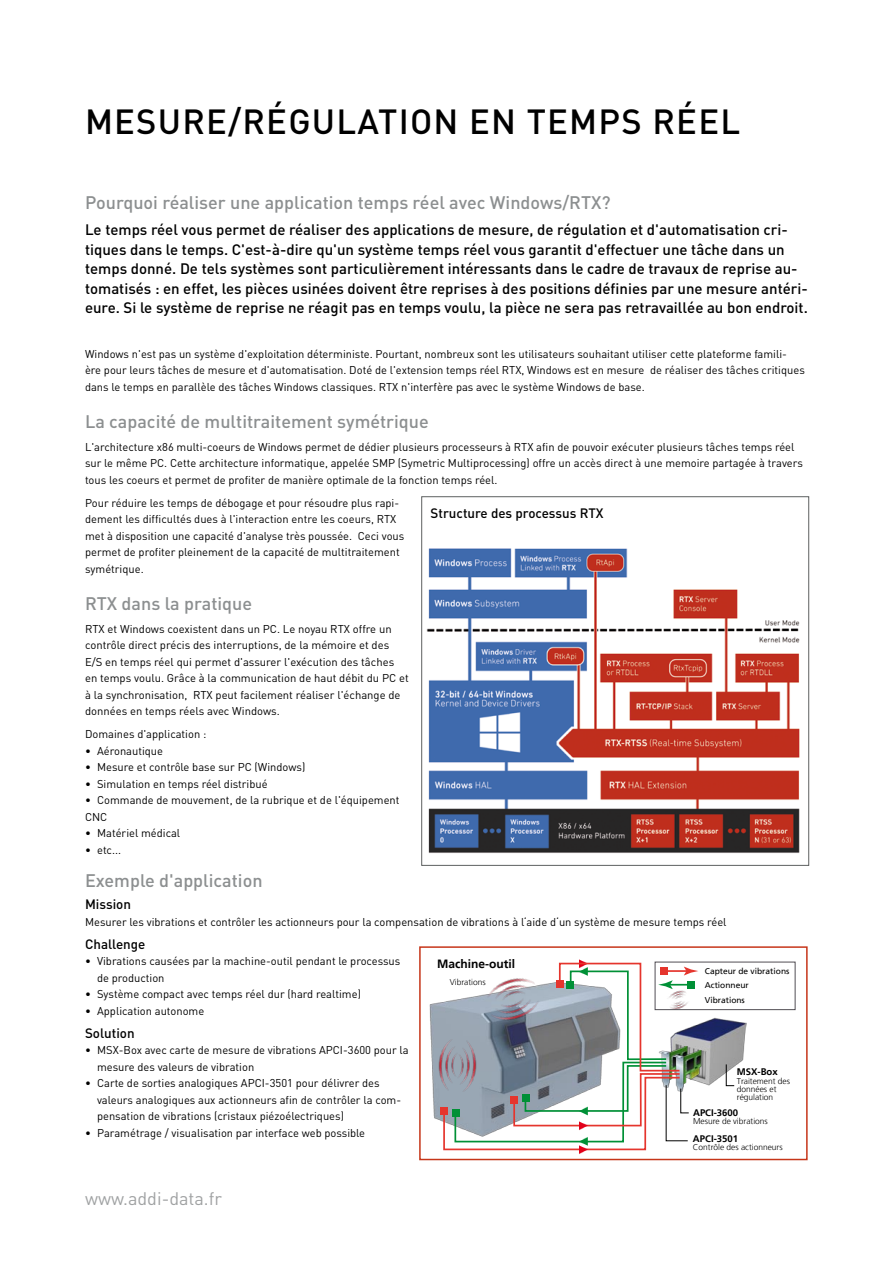
<style>
.page{position:relative;width:893px;height:1263px;background:#fff}
.page>*{position:absolute;margin:0;border:0;box-sizing:border-box;transform-origin:0 0}
.t1{font:500 34.5px "DIN";letter-spacing:.035em;color:#000}
.t2{font:500 18px "DIN";color:#8c8f90}
.t3{font:18px "DIN";color:#a0a2a3}
.t4{font:500 15px/19.5px "DIN";color:#000}
.t5{font:500 13.5px "DIN";color:#000}
.t6{font:700 12px "Frutiger LT";color:#000}
.t7{font:11.25px/16.5px "DIN";color:#000}
.t8{font:700 9.6px "Frutiger LT";color:#000}
.t9{font:300 8.4px/8.4px "Frutiger LT";color:#000}
.t10{font:8.4px/14.9px "Frutiger LT";color:#000}
</style>
<div class="page">
<img style="left:698px;top:1017px;width:49px;height:68px">
<img style="left:698px;top:1050px;width:13px;height:36px">
<div style="left:655px;top:962px;width:140px;height:48px;border:1px solid #524e54"></div>
<img style="left:429px;top:1002px;width:13px;height:120px">
<img style="left:433px;top:1039px;width:9px;height:52px">
<div style="left:440px;top:1107px;width:8px;height:8px;background:#e5352d"></div>
<svg style="left:726px;top:1064px;width:9px;height:22px"></svg>
<svg style="left:442px;top:959px;width:256px;height:195px"></svg>
<div style="left:419px;top:946px;width:389px;height:214px;border:2px solid #c63519"></div>
<img style="left:426px;top:548px;width:374px;height:305px">
<div style="left:421px;top:496px;width:388px;height:370px;border:1px solid #5d6060"></div>
<h1 class="t1" style="left:85px;top:99px;width:272px">mesure/régulat</h1>
<h1 class="t1" style="left:399px;top:99px;width:320px">ion en temps réel</h1>
<h2 class="t2" style="left:85px;top:191px;width:527px">Pourquoi réaliser une application temps réel avec Windows/RTX?</h2>
<p class="t4" style="left:85px;top:219px;width:724px">Le temps réel vous permet de réaliser des applications de mesure, de régulation et d'automatisation cri&shy;tiques dans le temps. C'est-à-dire qu'un système temps réel vous garantit d'effectuer une tâche dans un temps donné. De tels systèmes sont particulièrement intéressants dans le cadre de travaux de reprise au&shy;tomatisés : en effet, les pièces usinées doivent être reprises à des positions définies par une mesure antéri&shy;eure. Si le système de reprise ne réagit pas en temps voulu, la pièce ne sera pas retravaillée au bon endroit.</p>
<p class="t7" style="left:85px;top:345px;width:721px">Windows n'est pas un système d'exploitation déterministe. Pourtant, nombreux sont les utilisateurs souhaitant utiliser cette plateforme famili&shy;ère pour leurs tâches de mesure et d'automatisation. Doté de l'extension temps réel RTX, Windows est en mesure de réaliser des tâches critiques dans le temps en parallèle des tâches Windows classiques. RTX n'interfère pas avec le système Windows de base.</p>
<h2 class="t2" style="left:85px;top:409px;width:345px">La capacité de multitraitement symétrique</h2>
<p class="t7" style="left:85px;top:438px;width:719px">L'architecture x86 multi-coeurs de Windows permet de dédier plusieurs processeurs à RTX afin de pouvoir exécuter plusieurs tâches temps réel sur le même PC. Cette architecture informatique, appelée SMP (Symetric Multiprocessing) offre un accès direct à une memoire partagée à travers tous les coeurs et permet de profiter de manière optimale de la fonction temps réel.</p>
<p class="t7" style="left:85px;top:494px;width:321px">Pour réduire les temps de débogage et pour résoudre plus rapi&shy;dement les difficultés dues à l'interaction entre les coeurs, RTX met à disposition une capacité d'analyse très poussée. Ceci vous permet de profiter pleinement de la capacité de multitraitement symétrique.</p>
<h2 class="t2" style="left:85px;top:591px;width:169px">RTX dans la pratique</h2>
<p class="t7" style="left:85px;top:620px;width:325px">RTX et Windows coexistent dans un PC. Le noyau RTX offre un contrôle direct précis des interruptions, de la mémoire et des E/S en temps réel qui permet d'assurer l'exécution des tâches en temps voulu. Grâce à la communication de haut débit du PC et à la synchronisation, RTX peut facilement réaliser l'échange de données en temps réels avec Windows.</p>
<p class="t7" style="left:85px;top:725px;width:123px">Domaines d'application :</p>
<p class="t7" style="left:85px;top:742px;width:80px">• Aéronautique</p>
<p class="t7" style="left:85px;top:758px;width:222px">• Mesure et contrôle base sur PC (Windows)</p>
<p class="t7" style="left:85px;top:775px;width:184px">• Simulation en temps réel distribué</p>
<p class="t7" style="left:85px;top:791px;width:316px">• Commande de mouvement, de la rubrique et de l'équipement<br>CNC</p>
<p class="t7" style="left:85px;top:824px;width:97px">• Matériel médical</p>
<p class="t7" style="left:85px;top:841px;width:38px">• etc...</p>
<h2 class="t2" style="left:85px;top:868px;width:179px">Exemple d'application</h2>
<p class="t5" style="left:85px;top:895px;width:47px">M ission</p>
<p class="t7" style="left:85px;top:913px;width:643px">Mesurer les vibrations et contrôler les actionneurs pour la compensation de vibrations à l‘aide d‘un système de mesure temps réel</p>
<p class="t5" style="left:85px;top:935px;width:62px">Challenge</p>
<p class="t7" style="left:97px;top:953px;width:305px;text-indent:-12px">• Vibrations causées par la machine-outil pendant le processus de production</p>
<p class="t7" style="left:85px;top:986px;width:277px">• Système compact avec temps réel dur (hard realtime)</p>
<p class="t7" style="left:85px;top:1002px;width:121px">• Application autonome</p>
<p class="t5" style="left:85px;top:1024px;width:51px">Solution</p>
<p class="t7" style="left:97px;top:1041px;width:313px;text-indent:-12px">• MSX-Box avec carte de mesure de vibrations APCI-3600 pour la mesure des valeurs de vibration</p>
<p class="t7" style="left:97px;top:1074px;width:306px;text-indent:-12px">• Carte de sorties analogiques APCI-3501 pour délivrer des valeurs analogiques aux actionneurs afin de contrôler la com&shy;pensation de vibrations (cristaux piézoélectriques)</p>
<p class="t7" style="left:85px;top:1124px;width:282px">• Paramétrage / visualisation par interface web possible</p>
<p class="t5" style="left:431px;top:504px;width:175px">Structure des processus RTX</p>
<p class="t6" style="left:437px;top:957px;width:80px">Machine-outil</p>
<p class="t10" style="left:705px;top:964px;width:86px">Capteur de vibrations</p>
<p class="t9" style="left:450px;top:978px;width:37px">Vibrations</p>
<p class="t10" style="left:705px;top:977px;width:45px">Actionneur<br>Vibrations</p>
<p class="t8" style="left:737px;top:1066px;width:42px">MSX-Box</p>
<p class="t9" style="left:737px;top:1077px;width:55px">Traitement des données et régulation</p>
<p class="t8" style="left:693px;top:1106px;width:47px">APCI-3600</p>
<p class="t9" style="left:693px;top:1117px;width:76px">Mesure de vibrations</p>
<p class="t8" style="left:693px;top:1133px;width:47px">APCI-3501</p>
<p class="t9" style="left:693px;top:1143px;width:91px">Contrôle des actionneurs</p>
<h2 class="t3" style="left:85px;top:1187px;width:138px">www.addi-data.fr</h2>
</div>
